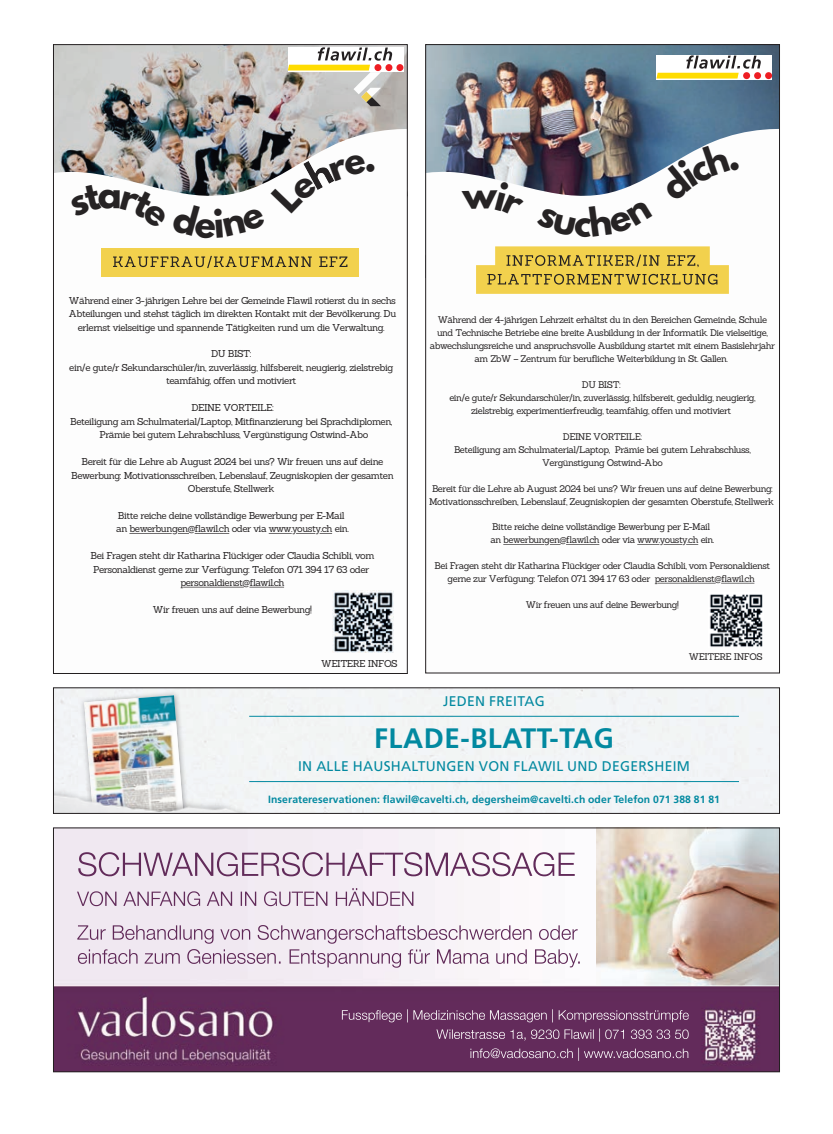
<style>
.page{position:relative;width:833px;height:1134px;background:#fff}
.page>*{position:absolute;margin:0;border:0;box-sizing:border-box;transform-origin:0 0}
.t1{font:700 28.12px "Frutiger LT Std";letter-spacing:.02em;color:#0289a0}
.t2{font:14px "Frutiger LT Std";letter-spacing:.02em;color:#0289a0}
.t3{font:700 10.5px "Frutiger LT Std";letter-spacing:.01em;color:#0289a0}
.t4{font:9.75px/13.5px "Sanchez";letter-spacing:-.05em;color:#262324;text-align:center}
.t5{font:9.38px/13px "Sanchez";letter-spacing:-.05em;color:#262324;text-align:center}
</style>
<div class="page">
<img style="left:427px;top:46px;width:351px;height:70px">
<svg style="left:427px;top:116px;width:351px;height:468px"></svg>
<img style="left:709px;top:594px;width:54px;height:53px">
<hr style="left:566px;top:544px;width:33px;height:1px;background:#262324">
<hr style="left:503px;top:544px;width:41px;height:1px;background:#262324">
<svg style="left:637px;top:544px;width:61px;height:1px"></svg>
<hr style="left:721px;top:583px;width:33px;height:1px;background:#262324">
<hr style="left:657px;top:583px;width:58px;height:1px;background:#262324">
<svg style="left:476px;top:246px;width:253px;height:48px;background:#dcc054"></svg>
<img style="left:55px;top:46px;width:350px;height:70px">
<svg style="left:55px;top:116px;width:350px;height:418px"></svg>
<img style="left:332px;top:591px;width:62px;height:61px">
<hr style="left:195px;top:533px;width:34px;height:1px;background:#262324">
<hr style="left:129px;top:533px;width:43px;height:1px;background:#262324">
<svg style="left:269px;top:533px;width:63px;height:1px"></svg>
<hr style="left:249px;top:587px;width:35px;height:1px;background:#262324">
<hr style="left:183px;top:587px;width:61px;height:1px;background:#262324">
<div style="left:102px;top:248px;width:257px;height:28px;background:#f2d14d"></div>
<svg style="left:113px;top:256px;width:199px;height:12px"></svg>
<svg style="left:319px;top:256px;width:28px;height:11px"></svg>
<div style="left:656px;top:56px;width:116px;height:24px;background:#fff"></div>
<svg style="left:656px;top:56px;width:105px;height:23px"></svg>
<div style="left:743px;top:72px;width:7px;height:7px;background:#ee1d23;border-radius:50%"></div>
<div style="left:754px;top:72px;width:7px;height:7px;background:#ee1d23;border-radius:50%"></div>
<div style="left:765px;top:72px;width:7px;height:7px;background:#ee1d23;border-radius:50%"></div>
<div style="left:288px;top:48px;width:115px;height:24px;background:#fff"></div>
<svg style="left:288px;top:48px;width:104px;height:58px"></svg>
<div style="left:374px;top:64px;width:7px;height:7px;background:#ee1d23;border-radius:50%"></div>
<div style="left:385px;top:64px;width:7px;height:7px;background:#ee1d23;border-radius:50%"></div>
<div style="left:396px;top:64px;width:7px;height:7px;background:#ee1d23;border-radius:50%"></div>
<img style="left:55px;top:830px;width:723px;height:240px">
<img style="left:596px;top:830px;width:182px;height:156px">
<div style="left:53px;top:828px;width:727px;height:244px;border:1px solid #231f20"></div>
<div style="left:79px;top:690px;width:111px;height:124px;background:#231f20;opacity:.4"></div>
<img style="left:84px;top:695px;width:99px;height:69px">
<img style="left:55px;top:764px;width:258px;height:48px">
<hr style="left:249px;top:716px;width:490px;height:1px;background:#0289a0">
<hr style="left:249px;top:781px;width:490px;height:1px;background:#0289a0">
<div style="left:53px;top:687px;width:727px;height:127px;border:1px solid #231f20"></div>
<svg style="left:461px;top:181px;width:63px;height:37px"></svg>
<svg style="left:536px;top:141px;width:203px;height:96px"></svg>
<svg style="left:69px;top:153px;width:306px;height:85px"></svg>
<p class="t4" style="left:69px;top:293px;width:329px">Während einer 3-jährigen Lehre bei der Gemeinde Flawil rotierst du in sechs<br>Abteilungen und stehst täglich im direkten Kontakt mit der Bevölkerung. Du erlernst vielseitige und spannende Tätigkeiten rund um die Verwaltung.</p>
<p class="t4" style="left:69px;top:347px;width:325px">DU BIST:<br>ein/e gute/r Sekundarschüler/in, zuverlässig, hilfsbereit, neugierig, zielstrebig teamfähig, offen und motiviert</p>
<p class="t4" style="left:70px;top:401px;width:324px">DEINE VORTEILE:<br>Beteiligung am Schulmaterial/Laptop, Mitfinanzierung bei Sprachdiplomen,<br>Prämie bei gutem Lehrabschluss, Vergünstigung Ostwind-Abo</p>
<p class="t4" style="left:71px;top:455px;width:324px">Bereit für die Lehre ab August 2024 bei uns? Wir freuen uns auf deine<br>Bewerbung: Motivationsschreiben, Lebenslauf, Zeugniskopien der gesamten<br>Oberstufe, Stellwerk</p>
<p class="t4" style="left:116px;top:509px;width:234px;text-align:left">Bitte reiche deine vollständige Bewerbung per E-Mail an bewerbungen@flawil.ch oder via www.yousty.ch ein.</p>
<p class="t4" style="left:91px;top:549px;width:285px">Bei Fragen steht dir Katharina Flückiger oder Claudia Schibli, vom<br>Personaldienst gerne zur Verfügung: Telefon 071 394 17 63 oder personaldienst@flawil.ch</p>
<p class="t4" style="left:153px;top:603px;width:160px">Wir freuen uns auf deine Bewerbung!</p>
<p class="t4" style="left:321px;top:656px;width:78px">WEITERE INFOS</p>
<p class="t5" style="left:430px;top:313px;width:347px">Während der 4-jährigen Lehrzeit erhältst du in den Bereichen Gemeinde, Schule und Technische Betriebe eine breite Ausbildung in der Informatik. Die vielseitige, abwechslungsreiche und anspruchsvolle Ausbildung startet mit einem Basislehrjahr am ZbW – Zentrum für berufliche Weiterbildung in St. Gallen.</p>
<p class="t5" style="left:449px;top:378px;width:308px">DU BIST:<br>ein/e gute/r Sekundarschüler/in, zuverlässig, hilfsbereit, geduldig, neugierig, zielstrebig, experimentierfreudig, teamfähig, offen und motiviert</p>
<p class="t5" style="left:454px;top:430px;width:298px">DEINE VORTEILE:<br>Beteiligung am Schulmaterial/Laptop, Prämie bei gutem Lehrabschluss,<br>Vergünstigung Ostwind-Abo</p>
<p class="t5" style="left:429px;top:482px;width:346px">Bereit für die Lehre ab August 2024 bei uns? Wir freuen uns auf deine Bewerbung:<br>Motivationsschreiben, Lebenslauf, Zeugniskopien der gesamten Oberstufe, Stellwerk</p>
<p class="t5" style="left:490px;top:521px;width:225px;text-align:left">Bitte reiche deine vollständige Bewerbung per E-Mail an bewerbungen@flawil.ch oder via www.yousty.ch ein.</p>
<p class="t5" style="left:434px;top:559px;width:337px">Bei Fragen steht dir Katharina Flückiger oder Claudia Schibli, vom Personaldienst gerne zur Verfügung: Telefon 071 394 17 63 oder personaldienst@flawil.ch</p>
<p class="t5" style="left:526px;top:598px;width:154px">Wir freuen uns auf deine Bewerbung!</p>
<p class="t5" style="left:689px;top:650px;width:75px">WEITERE INFOS</p>
<h2 class="t2" style="left:443px;top:692px;width:103px">JEDEN FREITAG</h2>
<h1 class="t1" style="left:374px;top:721px;width:241px">FLADE-BLATT-TAG</h1>
<h2 class="t2" style="left:298px;top:758px;width:393px">IN ALLE HAUSHALTUNGEN VON FLAWIL UND DEGERSHEIM</h2>
<p class="t3" style="left:268px;top:793px;width:453px">Inseratereservationen: flawil@cavelti.ch, degersheim@cavelti.ch oder Telefon 071 388 81 81</p>
</div>
